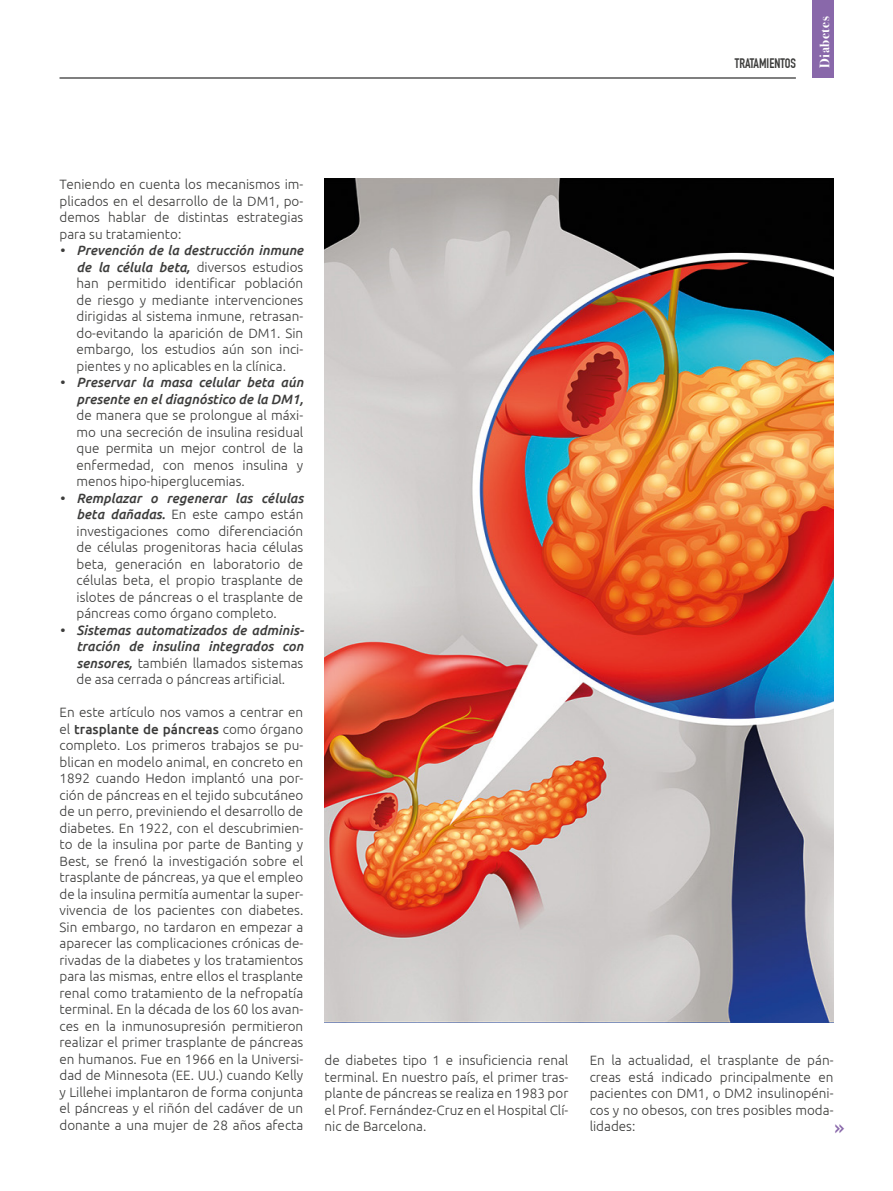
<style>
.page{position:relative;width:893px;height:1191px;background:#fff}
.page>*{position:absolute;margin:0;border:0;box-sizing:border-box;transform-origin:0 0}
.t1{font:22.5px "DIN Engschrift Std";color:#8968aa}
.t2{font:300 13.5px/16.5px "Ubuntu";color:#3c3c3b;text-align:justify}
.t3{font:italic 500 13.5px/16.5px "Ubuntu";color:#3c3c3b;text-align:right}
.t4{font:13.5px "DIN Engschrift Std";color:#3c3c3b}
.t5{font:700 13.5px "Bodoni Svty Two ITCTT";letter-spacing:.04em;color:#fff}
.s1{font-weight:500;font-style:italic}
.s2{font-weight:300;font-style:normal}
.s3{font-weight:500}
</style>
<div class="page">
<hr style="left:60px;top:78px;width:736px;height:1px;background:#000">
<div style="left:812px;top:0;width:21px;height:78px;background:#8968aa"></div>
<img style="left:325px;top:179px;width:508px;height:844px">
<p class="t4" style="left:735px;top:55px;width:63px">TRATAMIENTOS</p>
<p class="t5" style="left:813px;top:68px;width:53px;rotate:-90deg">Diabetes</p>
<p class="t2" style="left:60px;top:176px;width:245px">Teniendo en cuenta los mecanismos im&shy;plicados en el desarrollo de la DM1, po&shy;demos hablar de distintas estrategias para su tratamiento:</p>
<p class="t2" style="left:77px;top:242px;width:228px;text-indent:-17px"><span class="s1">• Prevención de la destrucción inmune de la célula beta,</span> diversos estudios han permitido identificar población de riesgo y mediante intervenciones dirigidas al sistema inmune, retrasan&shy;do-evitando la aparición de DM1. Sin embargo, los estudios aún son inci&shy;pientes y no aplicables en la clínica.</p>
<p class="t3" style="left:60px;top:374px;width:245px">• Preservar la masa celular beta aún presente en el diagnóstico de la DM1,</p>
<p class="t2" style="left:77px;top:407px;width:228px">de manera que se prolongue al máxi&shy;mo una secreción de insulina residual que permita un mejor control de la enfermedad, con menos insulina y menos hipo-hiperglucemias.</p>
<p class="t2" style="left:77px;top:489px;width:228px;text-indent:-17px"><span class="s1">• Remplazar o regenerar las células beta dañadas.</span> En este campo están investigaciones como diferenciación de células progenitoras hacia células beta, generación en laboratorio de células beta, el propio trasplante de islotes de páncreas o el trasplante de páncreas como órgano completo.</p>
<p class="t3" style="left:77px;top:621px;width:229px;text-align:justify;text-indent:-17px">• Sistemas automatizados de adminis&shy;tración de insulina integrados con sensores, <span class="s2">también llamados sistemas de asa cerrada o páncreas artificial.</span></p>
<p class="t2" style="left:60px;top:704px;width:245px">En este artículo nos vamos a centrar en el <span class="s3">trasplante de páncreas</span> como órgano completo. Los primeros trabajos se pu&shy;blican en modelo animal, en concreto en 1892 cuando Hedon implantó una por&shy;ción de páncreas en el tejido subcutáneo de un perro, previniendo el desarrollo de diabetes. En 1922, con el descubrimien&shy;to de la insulina por parte de Banting y Best, se frenó la investigación sobre el trasplante de páncreas, ya que el empleo de la insulina permitía aumentar la super&shy;vivencia de los pacientes con diabetes.<br>Sin embargo, no tardaron en empezar a aparecer las complicaciones crónicas de&shy;rivadas de la diabetes y los tratamientos para las mismas, entre ellos el trasplante renal como tratamiento de la nefropatía terminal. En la década de los 60 los avan&shy;ces en la inmunosupresión permitieron realizar el primer trasplante de páncreas en humanos. Fue en 1966 en la Universi&shy;dad de Minnesota (EE. UU.) cuando Kelly y Lillehei implantaron de forma conjunta el páncreas y el riñón del cadáver de un donante a una mujer de 28 años afecta</p>
<p class="t2" style="left:325px;top:1051px;width:245px">de diabetes tipo 1 e insuficiencia renal terminal. En nuestro país, el primer tras&shy;plante de páncreas se realiza en 1983 por el Prof. Fernández-Cruz en el Hospital Clí&shy;nic de Barcelona.</p>
<p class="t2" style="left:590px;top:1051px;width:245px">En la actualidad, el trasplante de pán&shy;creas está indicado principalmente en pacientes con DM1, o DM2 insulinopéni&shy;cos y no obesos, con tres posibles moda&shy;lidades:</p>
<h1 class="t1" style="left:835px;top:1114px;width:11px">»</h1>
</div>
